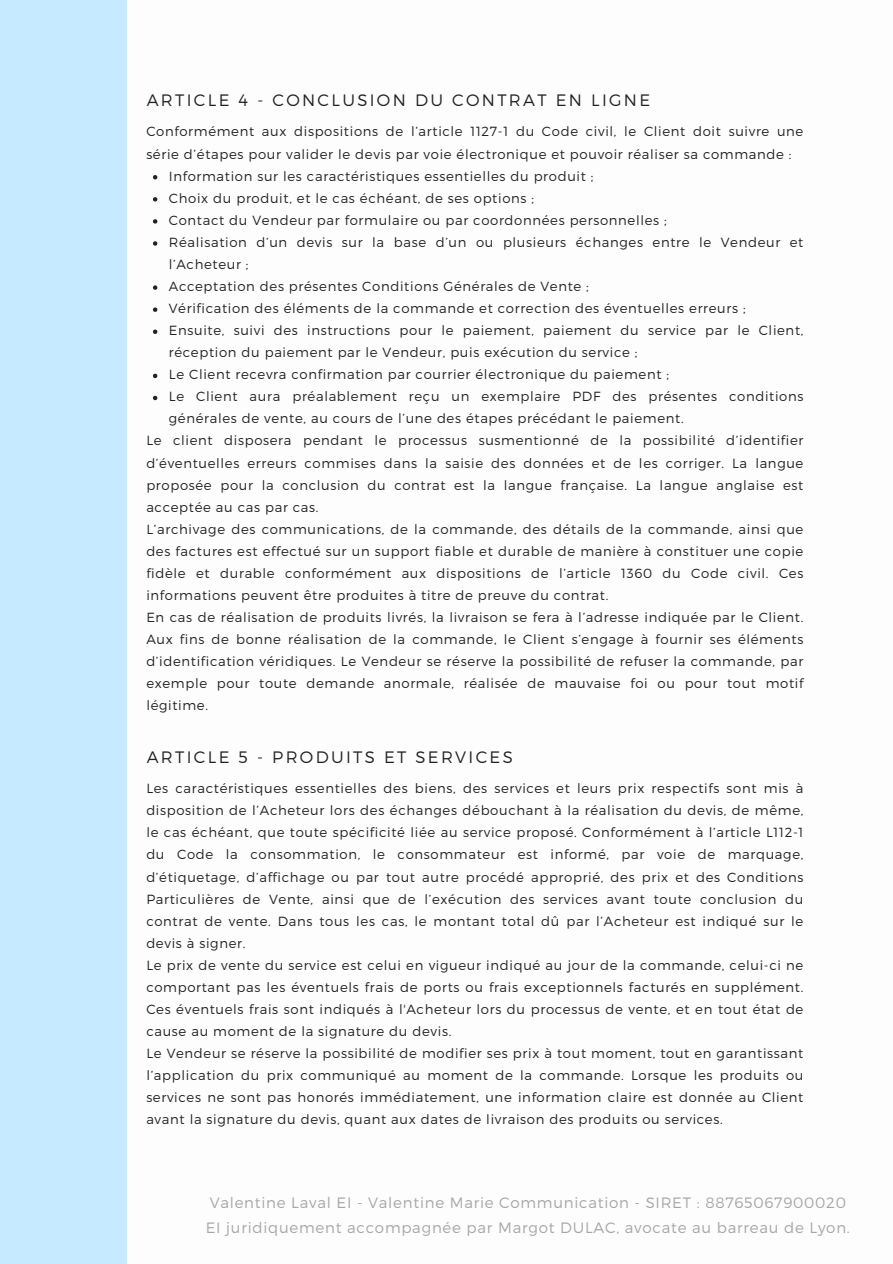
<style>
.page{position:relative;width:893px;height:1264px;background:#fff}
.page>*{position:absolute;margin:0;border:0;box-sizing:border-box;transform-origin:0 0}
.t1{font:300 16.5px "Montserrat";letter-spacing:.14em;color:#222}
.t2{font:300 15px "Montserrat";letter-spacing:.05em;color:#a6a6a6}
.t3{font:300 13.2px/22px "Montserrat";letter-spacing:.05em;color:#222;text-align:justify}
</style>
<div class="page">
<div style="left:0;top:0;width:127px;height:1263px;background:#c6eaff"></div>
<svg style="left:153px;top:175px;width:4px;height:4px"></svg>
<svg style="left:153px;top:197px;width:4px;height:4px"></svg>
<svg style="left:153px;top:219px;width:4px;height:5px"></svg>
<svg style="left:153px;top:241px;width:4px;height:5px"></svg>
<svg style="left:153px;top:285px;width:4px;height:5px"></svg>
<svg style="left:153px;top:307px;width:4px;height:5px"></svg>
<svg style="left:153px;top:329px;width:4px;height:5px"></svg>
<svg style="left:153px;top:374px;width:4px;height:4px"></svg>
<svg style="left:153px;top:396px;width:4px;height:4px"></svg>
<p class="t1" style="left:147px;top:89px;width:505px">ARTICLE 4 - CONCLUSION DU CONTRAT EN LIGNE</p>
<p class="t3" style="left:146px;top:120px;width:658px">Conformément aux dispositions de l’article 1127-1 du Code civil, le Client doit suivre une série d’étapes pour valider le devis par voie électronique et pouvoir réaliser sa commande :</p>
<p class="t3" style="left:169px;top:164px;width:426px">Information sur les caractéristiques essentielles du produit ;</p>
<p class="t3" style="left:169px;top:186px;width:367px">Choix du produit, et le cas échéant, de ses options ;</p>
<p class="t3" style="left:169px;top:208px;width:499px">Contact du Vendeur par formulaire ou par coordonnées personnelles ;</p>
<p class="t3" style="left:169px;top:230px;width:636px">Réalisation d’un devis sur la base d’un ou plusieurs échanges entre le Vendeur et l’Acheteur ;</p>
<p class="t3" style="left:169px;top:274px;width:421px">Acceptation des présentes Conditions Générales de Vente ;</p>
<p class="t3" style="left:169px;top:296px;width:578px">Vérification des éléments de la commande et correction des éventuelles erreurs ;</p>
<p class="t3" style="left:169px;top:319px;width:636px">Ensuite, suivi des instructions pour le paiement, paiement du service par le Client, réception du paiement par le Vendeur, puis exécution du service ;</p>
<p class="t3" style="left:169px;top:363px;width:501px">Le Client recevra confirmation par courrier électronique du paiement ;</p>
<p class="t3" style="left:169px;top:385px;width:636px">Le Client aura préalablement reçu un exemplaire PDF des présentes conditions générales de vente, au cours de l’une des étapes précédant le paiement.</p>
<p class="t3" style="left:146px;top:429px;width:658px">Le client disposera pendant le processus susmentionné de la possibilité d’identifier d’éventuelles erreurs commises dans la saisie des données et de les corriger. La langue proposée pour la conclusion du contrat est la langue française. La langue anglaise est acceptée au cas par cas.</p>
<p class="t3" style="left:146px;top:517px;width:658px">L’archivage des communications, de la commande, des détails de la commande, ainsi que des factures est effectué sur un support fiable et durable de manière à constituer une copie fidèle et durable conformément aux dispositions de l’article 1360 du Code civil. Ces informations peuvent être produites à titre de preuve du contrat.</p>
<p class="t3" style="left:146px;top:605px;width:658px">En cas de réalisation de produits livrés, la livraison se fera à l’adresse indiquée par le Client.<br>Aux fins de bonne réalisation de la commande, le Client s’engage à fournir ses éléments d’identification véridiques. Le Vendeur se réserve la possibilité de refuser la commande, par exemple pour toute demande anormale, réalisée de mauvaise foi ou pour tout motif légitime.</p>
<p class="t1" style="left:147px;top:746px;width:367px">ARTICLE 5 - PRODUITS ET SERVICES</p>
<p class="t3" style="left:146px;top:777px;width:658px">Les caractéristiques essentielles des biens, des services et leurs prix respectifs sont mis à disposition de l’Acheteur lors des échanges débouchant à la réalisation du devis, de même, le cas échéant, que toute spécificité liée au service proposé. Conformément à l’article L112-1 du Code la consommation, le consommateur est informé, par voie de marquage, d’étiquetage, d’affichage ou par tout autre procédé approprié, des prix et des Conditions Particulières de Vente, ainsi que de l’exécution des services avant toute conclusion du contrat de vente. Dans tous les cas, le montant total dû par l’Acheteur est indiqué sur le devis à signer.</p>
<p class="t3" style="left:146px;top:953px;width:658px">Le prix de vente du service est celui en vigueur indiqué au jour de la commande, celui-ci ne comportant pas les éventuels frais de ports ou frais exceptionnels facturés en supplément.<br>Ces éventuels frais sont indiqués à l'Acheteur lors du processus de vente, et en tout état de cause au moment de la signature du devis.</p>
<p class="t3" style="left:146px;top:1041px;width:658px">Le Vendeur se réserve la possibilité de modifier ses prix à tout moment, tout en garantissant l’application du prix communiqué au moment de la commande. Lorsque les produits ou services ne sont pas honorés immédiatement, une information claire est donnée au Client avant la signature du devis, quant aux dates de livraison des produits ou services.</p>
<p class="t2" style="left:210px;top:1192px;width:637px">Valentine Laval EI - Valentine Marie Communication - SIRET : 88765067900020</p>
<p class="t2" style="left:206px;top:1217px;width:645px">EI juridiquement accompagnée par Margot DULAC, avocate au barreau de Lyon.</p>
</div>
